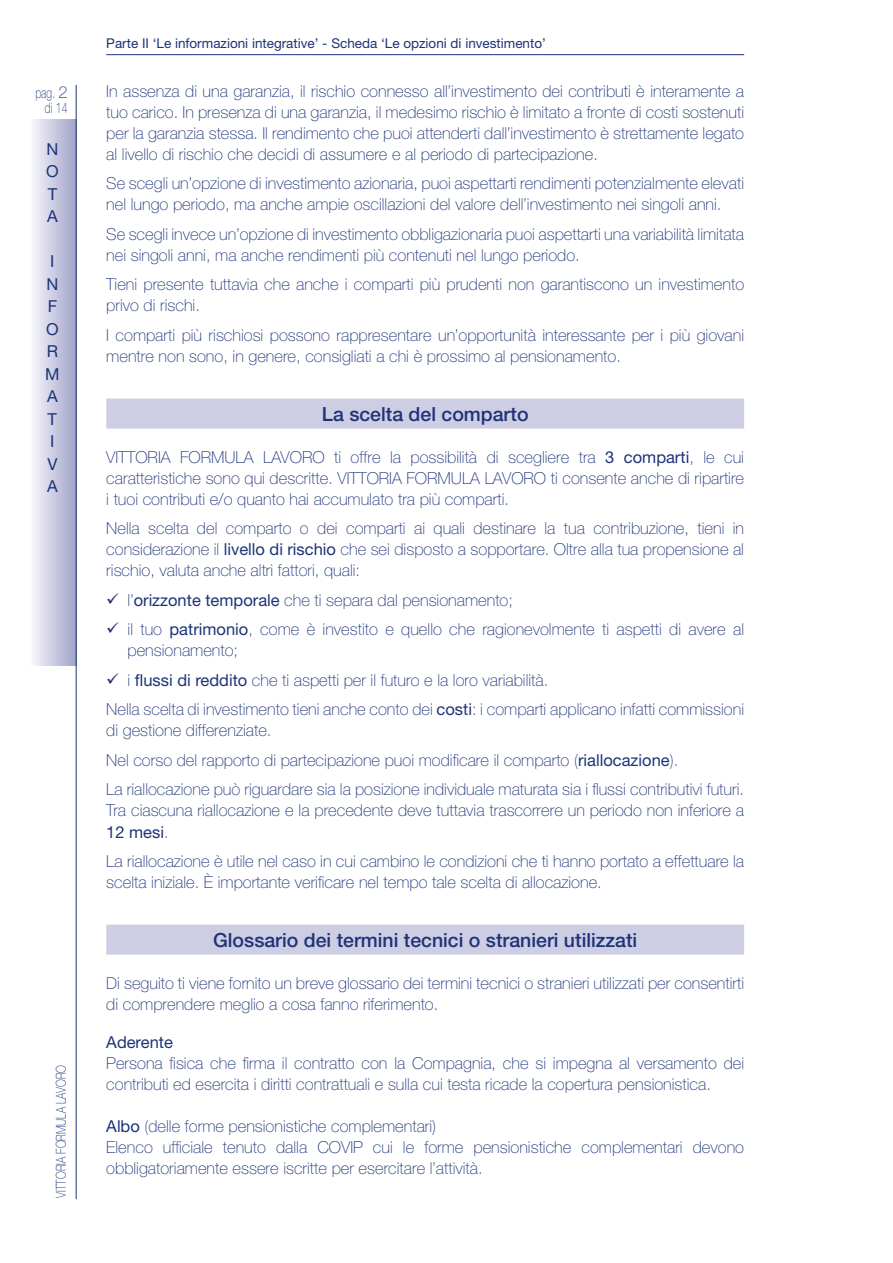
<style>
.page{position:relative;width:893px;height:1263px;background:#fff}
.page>*{position:absolute;margin:0;border:0;box-sizing:border-box;transform-origin:0 0}
.t1{font:500 19.5px "Helvetica Neue LT Std";color:#1d3378}
.t2{font:100 16.5px/21px "Helvetica Neue LT Std";color:#1d3378}
.t3{font:16.5px/22.5px "Helvetica Neue LT Std";color:#1d3378;text-align:justify}
.t4{font:100 14.7px/15px "Helvetica Neue LT Std";letter-spacing:.01em;color:#1d3378;text-align:right;scale:.71 1}
.t5{font:100 13.65px "Helvetica Neue LT Std";color:#1d3378;scale:.77 1}
.t6{font:13.5px "Helvetica Neue LT Std";color:#1d3378}
.s1{font-size:16.5px}
.s2{font-weight:400}
</style>
<div class="page">
<div style="left:28px;top:119px;width:49px;height:546px;background:linear-gradient(to right,#fefeff,#a0a0c9)"></div>
<hr style="left:76px;top:85px;width:1px;height:1114px;background:#1d3378">
<hr style="left:106px;top:54px;width:638px;height:1px;background:#1d3378">
<div style="left:106px;top:399px;width:638px;height:30px;background:#cdcde4"></div>
<div style="left:106px;top:925px;width:638px;height:30px;background:#cdcde4"></div>
<p class="t4" style="left:35px;top:86px;width:47px">pag. <span class="s1">2 </span>di 14</p>
<p class="t3" style="left:46px;top:137px;width:14px">N O T A</p>
<p class="t3" style="left:45px;top:250px;width:16px;text-align:center">I<br>N<br>F<br>O<br>R<br>M<br>A<br>T<br>I<br>V<br>A</p>
<p class="t5" style="left:53px;top:1198px;width:174px;rotate:-90deg">VITTORIA FORMULA LAVORO</p>
<p class="t6" style="left:106px;top:35px;width:441px">Parte II ‘Le informazioni integrative’ - Scheda ‘Le opzioni di investimento’</p>
<p class="t2" style="left:106px;top:80px;width:639px;text-align:justify">In assenza di una garanzia, il rischio connesso all’investimento dei contributi è interamente a tuo carico. In presenza di una garanzia, il medesimo rischio è limitato a fronte di costi sostenuti per la garanzia stessa. Il rendimento che puoi attenderti dall’investimento è strettamente legato al livello di rischio che decidi di assumere e al periodo di partecipazione.</p>
<p class="t2" style="left:106px;top:173px;width:639px">Se scegli un’opzione di investimento azionaria, puoi aspettarti rendimenti potenzialmente elevati nel lungo periodo, ma anche ampie oscillazioni del valore dell’investimento nei singoli anni.</p>
<p class="t2" style="left:106px;top:223px;width:639px">Se scegli invece un’opzione di investimento obbligazionaria puoi aspettarti una variabilità limitata nei singoli anni, ma anche rendimenti più contenuti nel lungo periodo.</p>
<p class="t2" style="left:106px;top:274px;width:639px">Tieni presente tuttavia che anche i comparti più prudenti non garantiscono un investimento privo di rischi.</p>
<p class="t2" style="left:106px;top:324px;width:639px">I comparti più rischiosi possono rappresentare un’opportunità interessante per i più giovani mentre non sono, in genere, consigliati a chi è prossimo al pensionamento.</p>
<p class="t1" style="left:322px;top:402px;width:208px">La scelta del comparto</p>
<p class="t2" style="left:106px;top:446px;width:639px;text-align:justify">VITTORIA FORMULA LAVORO ti offre la possibilità di scegliere tra <span class="s2">3 comparti</span>, le cui caratteristiche sono qui descritte. VITTORIA FORMULA LAVORO ti consente anche di ripartire i tuoi contributi e/o quanto hai accumulato tra più comparti.</p>
<p class="t2" style="left:106px;top:518px;width:639px;text-align:justify">Nella scelta del comparto o dei comparti ai quali destinare la tua contribuzione, tieni in considerazione il <span class="s2">livello di rischio</span> che sei disposto a sopportare. Oltre alla tua propensione al rischio, valuta anche altri fattori, quali:</p>
<p class="t2" style="left:106px;top:589px;width:408px">✓ l’<span class="s2">orizzonte temporale</span> che ti separa dal pensionamento;</p>
<p class="t2" style="left:128px;top:619px;width:618px;text-indent:-21px">✓ il tuo <span class="s2">patrimonio</span>, come è investito e quello che ragionevolmente ti aspetti di avere al pensionamento;</p>
<p class="t2" style="left:106px;top:665px;width:639px;line-height:29.5px">✓ i <span class="s2">flussi di reddito</span> che ti aspetti per il futuro e la loro variabilità.<br>Nella scelta di investimento tieni anche conto dei <span class="s2">costi</span>: i comparti applicano infatti commissioni</p>
<p class="t2" style="left:106px;top:716px;width:639px;line-height:29.5px">di gestione differenziate.<br>Nel corso del rapporto di partecipazione puoi modificare il comparto (<span class="s2">riallocazione</span>).<br>La riallocazione può riguardare sia la posizione individuale maturata sia i flussi contributivi futuri.</p>
<p class="t2" style="left:106px;top:800px;width:639px">Tra ciascuna riallocazione e la precedente deve tuttavia trascorrere un periodo non inferiore a<br><span class="s2">12 mesi</span>.</p>
<p class="t2" style="left:106px;top:851px;width:639px">La riallocazione è utile nel caso in cui cambino le condizioni che ti hanno portato a effettuare la scelta iniziale. È importante verificare nel tempo tale scelta di allocazione.</p>
<p class="t1" style="left:213px;top:928px;width:426px">Glossario dei termini tecnici o stranieri utilizzati</p>
<p class="t2" style="left:106px;top:973px;width:639px">Di seguito ti viene fornito un breve glossario dei termini tecnici o stranieri utilizzati per consentirti di comprendere meglio a cosa fanno riferimento.</p>
<p class="t3" style="left:106px;top:1031px;width:68px">Aderente</p>
<p class="t2" style="left:106px;top:1053px;width:639px">Persona fisica che firma il contratto con la Compagnia, che si impegna al versamento dei contributi ed esercita i diritti contrattuali e sulla cui testa ricade la copertura pensionistica.</p>
<p class="t2" style="left:106px;top:1116px;width:639px"><span class="s2">Albo</span> (delle forme pensionistiche complementari)<br>Elenco ufficiale tenuto dalla COVIP cui le forme pensionistiche complementari devono obbligatoriamente essere iscritte per esercitare l’attività.</p>
</div>
